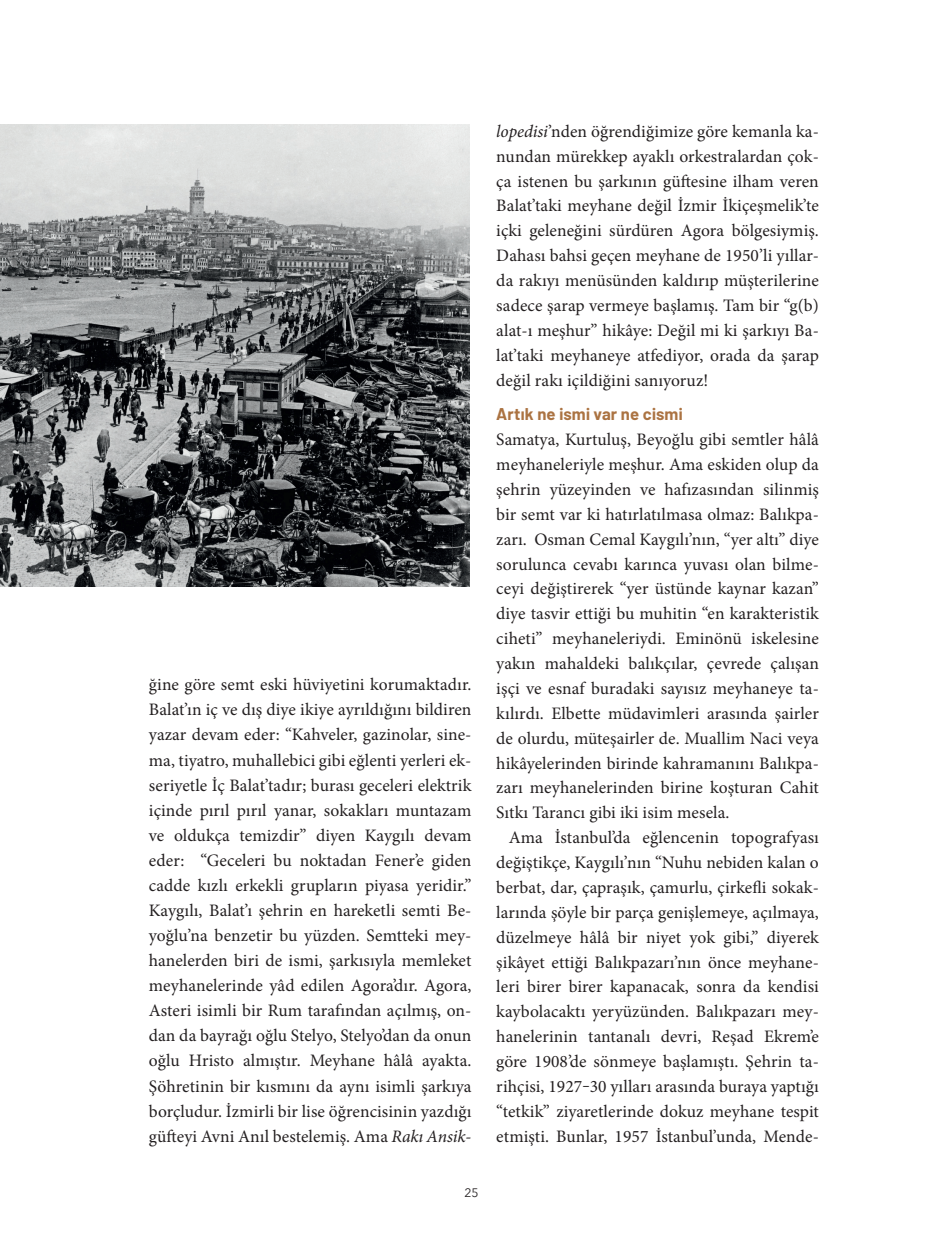
<style>
.page{position:relative;width:943px;height:1241px;background:#fff}
.page>*{position:absolute;margin:0;border:0;box-sizing:border-box;transform-origin:0 0}
.t1{font:17.5px/24.8px "Minion Pro";letter-spacing:.005em;color:#231f20;text-align:justify}
.t2{font:700 16.62px "Barlow";letter-spacing:.01em;color:#ab7342}
.t3{font:12.25px "Avenir Next";color:#231f20}
.s1{font-style:italic}
</style>
<div class="page">
<img style="left:0;top:124px;width:470px;height:462px">
<p class="t1" style="left:149px;top:672px;width:324px">ğine göre semt eski hüviyetini korumaktadır.<br>Balat’ın iç ve dış diye ikiye ayrıldığını bildiren yazar devam eder: “Kahveler, gazinolar, sine&shy;ma, tiyatro, muhallebici gibi eğlenti yerleri ek&shy;seriyetle İç Balat’tadır; burası geceleri elektrik içinde pırıl pırıl yanar, sokakları muntazam ve oldukça temizdir” diyen Kaygılı devam eder: “Geceleri bu noktadan Fener’e giden cadde kızlı erkekli grupların piyasa yeridir.” Kaygılı, Balat’ı şehrin en hareketli semti Be&shy;yoğlu’na benzetir bu yüzden. Semtteki mey&shy;hanelerden biri de ismi, şarkısıyla memleket meyhanelerinde yâd edilen Agora’dır. Agora, Asteri isimli bir Rum tarafından açılmış, on&shy;dan da bayrağı oğlu Stelyo, Stelyo’dan da onun oğlu Hristo almıştır. Meyhane hâlâ ayakta.<br>Şöhretinin bir kısmını da aynı isimli şarkıya borçludur. İzmirli bir lise öğrencisinin yazdığı güfteyi Avni Anıl bestelemiş. Ama <span class="s1">Rakı Ansik-</span></p>
<p class="t3" style="left:464px;top:1182px;width:16px">25</p>
<p class="t1" style="left:496px;top:119px;width:324px"><span class="s1">lopedisi</span>’nden öğrendiğimize göre kemanla ka&shy;nundan mürekkep ayaklı orkestralardan çok&shy;ça istenen bu şarkının güftesine ilham veren Balat’taki meyhane değil İzmir İkiçeşmelik’te içki geleneğini sürdüren Agora bölgesiymiş.<br>Dahası bahsi geçen meyhane de 1950’li yıllar&shy;da rakıyı menüsünden kaldırıp müşterilerine sadece şarap vermeye başlamış. Tam bir “g(b) alat-ı meşhur” hikâye: Değil mi ki şarkıyı Ba&shy;lat’taki meyhaneye atfediyor, orada da şarap değil rakı içildiğini sanıyoruz!</p>
<p class="t2" style="left:496px;top:402px;width:188px">Artık ne ismi var ne cismi</p>
<p class="t1" style="left:496px;top:427px;width:324px">Samatya, Kurtuluş, Beyoğlu gibi semtler hâlâ meyhaneleriyle meşhur. Ama eskiden olup da şehrin yüzeyinden ve hafızasından silinmiş bir semt var ki hatırlatılmasa olmaz: Balıkpa&shy;zarı. Osman Cemal Kaygılı’nın, “yer altı” diye sorulunca cevabı karınca yuvası olan bilme&shy;ceyi değiştirerek “yer üstünde kaynar kazan” diye tasvir ettiği bu muhitin “en karakteristik ciheti” meyhaneleriydi. Eminönü iskelesine yakın mahaldeki balıkçılar, çevrede çalışan işçi ve esnaf buradaki sayısız meyhaneye ta&shy;kılırdı. Elbette müdavimleri arasında şairler de olurdu, müteşairler de. Muallim Naci veya hikâyelerinden birinde kahramanını Balıkpa&shy;zarı meyhanelerinden birine koşturan Cahit Sıtkı Tarancı gibi iki isim mesela.</p>
<p class="t1" style="left:496px;top:825px;width:324px;text-indent:12px">Ama İstanbul’da eğlencenin topografyası değiştikçe, Kaygılı’nın “Nuhu nebiden kalan o berbat, dar, çapraşık, çamurlu, çirkefli sokak&shy;larında şöyle bir parça genişlemeye, açılmaya, düzelmeye hâlâ bir niyet yok gibi,” diyerek şikâyet ettiği Balıkpazarı’nın önce meyhane&shy;leri birer birer kapanacak, sonra da kendisi kaybolacaktı yeryüzünden. Balıkpazarı mey&shy;hanelerinin tantanalı devri, Reşad Ekrem’e göre 1908’de sönmeye başlamıştı. Şehrin ta&shy;rihçisi, 1927‒30 yılları arasında buraya yaptığı “tetkik” ziyaretlerinde dokuz meyhane tespit etmişti. Bunlar, 1957 İstanbul’unda, Mende-</p>
</div>
